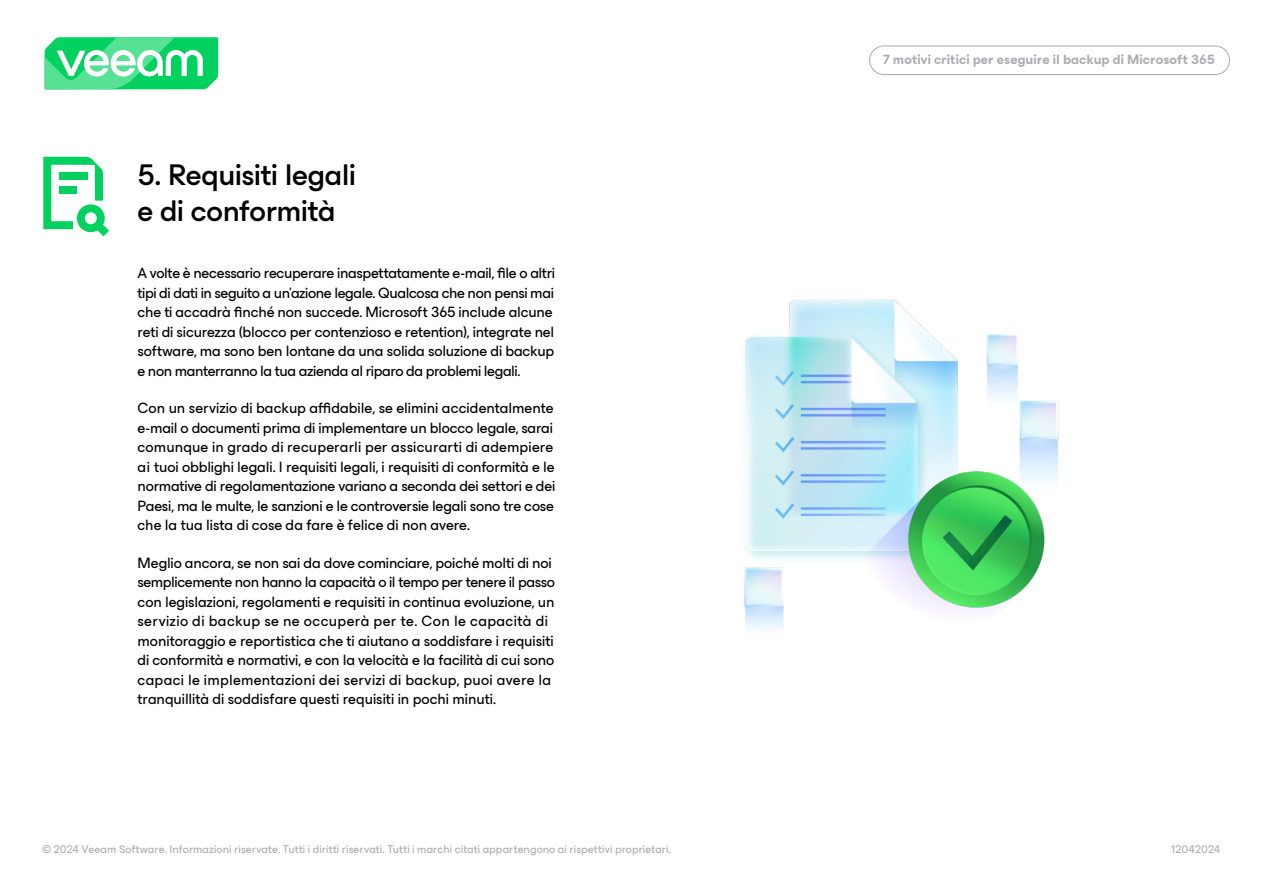
<style>
.page{position:relative;width:1263px;height:893px;background:#fff}
.page>*{position:absolute;margin:0;border:0;box-sizing:border-box;transform-origin:0 0}
.Subtitle_22_Medium{font:500 30px/36px "ES Build Neutral";letter-spacing:-.01em;color:#000}
.body_text_11{font:15px/19.5px "ES Build Neutral";letter-spacing:-.01em;color:#000}
.t1{font:700 13.5px "ES Build Neutral";letter-spacing:.005em;color:#adacaf}
.t2{font:11.25px "ES Build Neutral";letter-spacing:.01em;color:#adacaf}
</style>
<div class="page">
<svg style="left:44px;top:37px;width:175px;height:53px"></svg>
<div style="left:869px;top:45px;width:361px;height:30px;border:1px solid #adacaf;border-radius:14px"></div>
<img style="left:744px;top:299px;width:315px;height:330px">
<svg style="left:43px;top:157px;width:66px;height:79px"></svg>
<p class="Subtitle_22_Medium" style="left:138px;top:154px;width:220px">5. Requisiti legali e di conformità</p>
<p class="body_text_11" style="left:138px;top:262px;width:419px">A volte è necessario recuperare inaspettatamente e-mail, file o altri tipi di dati in seguito a un'azione legale. Qualcosa che non pensi mai che ti accadrà finché non succede. Microsoft 365 include alcune reti di sicurezza (blocco per contenzioso e retention), integrate nel software, ma sono ben lontane da una solida soluzione di backup e non manterranno la tua azienda al riparo da problemi legali.</p>
<p class="body_text_11" style="left:138px;top:397px;width:419px">Con un servizio di backup affidabile, se elimini accidentalmente e-mail o documenti prima di implementare un blocco legale, sarai comunque in grado di recuperarli per assicurarti di adempiere ai tuoi obblighi legali. I requisiti legali, i requisiti di conformità e le normative di regolamentazione variano a seconda dei settori e dei Paesi, ma le multe, le sanzioni e le controversie legali sono tre cose che la tua lista di cose da fare è felice di non avere.</p>
<p class="body_text_11" style="left:138px;top:552px;width:419px">Meglio ancora, se non sai da dove cominciare, poiché molti di noi semplicemente non hanno la capacità o il tempo per tenere il passo con legislazioni, regolamenti e requisiti in continua evoluzione, un servizio di backup se ne occuperà per te. Con le capacità di monitoraggio e reportistica che ti aiutano a soddisfare i requisiti di conformità e normativi, e con la velocità e la facilità di cui sono capaci le implementazioni dei servizi di backup, puoi avere la tranquillità di soddisfare questi requisiti in pochi minuti.</p>
<p class="t1" style="left:883px;top:48px;width:333px">7 motivi critici per eseguire il backup di Microsoft 365</p>
<p class="t2" style="left:43px;top:840px;width:630px">© 2024 Veeam Software. Informazioni riservate. Tutti i diritti riservati. Tutti i marchi citati appartengono ai rispettivi proprietari.</p>
<p class="t2" style="left:1171px;top:840px;width:51px">12042024</p>
</div>
